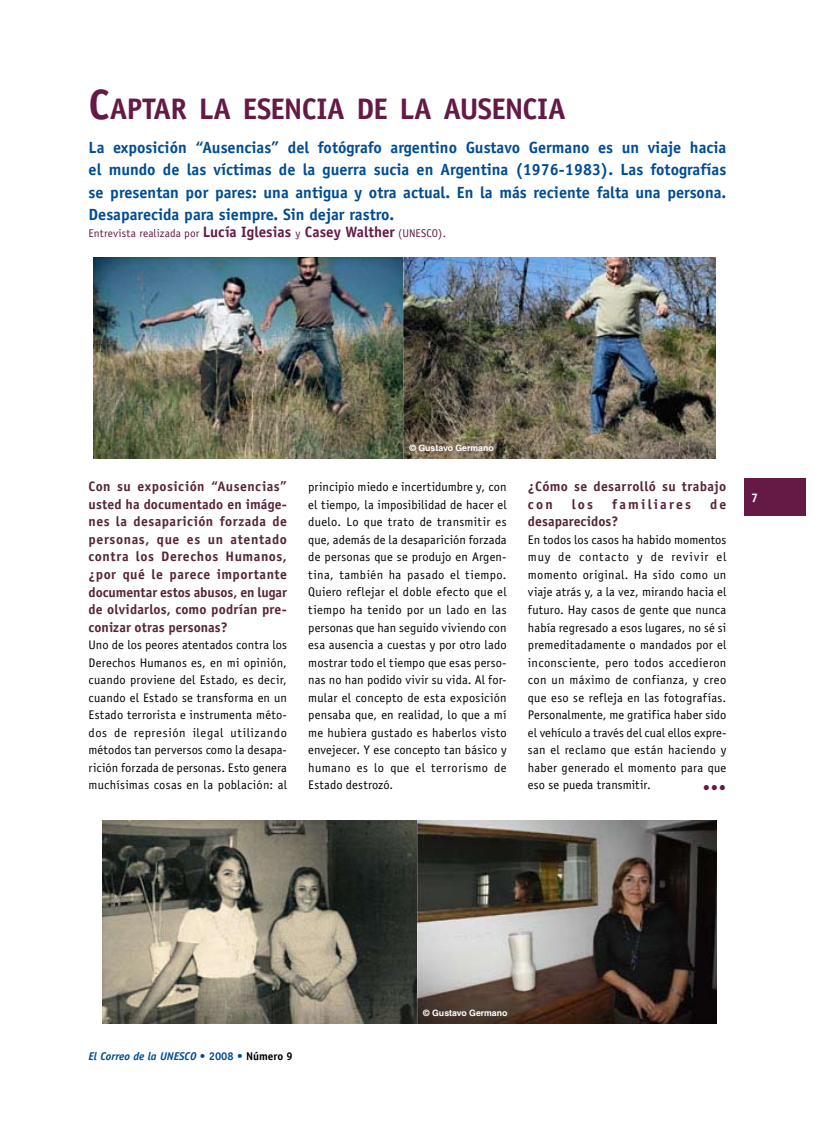
<style>
.page{position:relative;width:815px;height:1124px;background:#fff}
.page>*{position:absolute;margin:0;border:0;box-sizing:border-box;transform-origin:0 0}
.t1{font:700 29.75px "Officina Sans Std";letter-spacing:-.025em;color:#641a45}
.t2{font:17.5px "Wingdings";color:#641a45}
.t3{font:700 16.25px/22.5px "Officina Sans";color:#004c93;text-align:justify}
.t4{font:700 13.75px/17.5px "Officina Sans";letter-spacing:.015em;color:#57253a;text-align:justify}
.t5{font:700 13.75px "Officina Sans";letter-spacing:.16em;color:#57253a}
.t6{font:12.5px/17.5px "Officina Sans Std";letter-spacing:.015em;color:#000;text-align:justify}
.t7{font:700 12.5px "Officina Sans";color:#fff}
.t8{font:11.25px "Officina Sans";letter-spacing:.01em;color:#641a45}
.t9{font:italic 700 11.25px "Officina Sans";color:#004c93}
.t10{font:700 8.75px "Helvetica LT Std";color:#fff}
.s1{font-size:42.5px}
.s2{font-family:"Officina Sans Std";font-weight:700;font-size:15px}
.s3{font-style:normal}
.s4{font-style:normal;color:#000}
</style>
<div class="page">
<div style="left:744px;top:478px;width:61px;height:38px;background:#641a45"></div>
<img style="left:94px;top:257px;width:622px;height:201px">
<img style="left:103px;top:820px;width:614px;height:202px">
<h1 class="t1" style="left:89px;top:91px;width:479px"><span class="s1">C</span>APTAR LA ESENCIA DE LA AUSENCIA</h1>
<p class="t3" style="left:89px;top:136px;width:639px">La exposición “Ausencias” del fotógrafo argentino Gustavo Germano es un viaje hacia el mundo de las víctimas de la guerra sucia en Argentina (1976-1983). Las fotografías se presentan por pares: una antigua y otra actual. En la más reciente falta una persona.<br>Desaparecida para siempre. Sin dejar rastro.</p>
<p class="t8" style="left:89px;top:227px;width:359px">Entrevista realizada por <span class="s2">Lucía Iglesias</span> y <span class="s2">Casey Walther</span> (UNESCO).</p>
<p class="t4" style="left:89px;top:477px;width:200px">Con su exposición “Ausencias” usted ha documentado en imáge&shy;nes la desaparición forzada de personas, que es un atentado contra los Derechos Humanos, ¿por qué le parece importante documentar estos abusos, en lugar de olvidarlos, como podrían pre&shy;conizar otras personas?</p>
<p class="t6" style="left:89px;top:636px;width:200px">Uno de los peores atentados contra los Derechos Humanos es, en mi opinión, cuando proviene del Estado, es decir, cuando el Estado se transforma en un Estado terrorista e instrumenta méto&shy;dos de represión ilegal utilizando métodos tan perversos como la desapa&shy;rición forzada de personas. Esto genera muchísimas cosas en la población: al</p>
<p class="t10" style="left:410px;top:442px;width:86px">© Gustavo Germano</p>
<p class="t6" style="left:308px;top:478px;width:200px">principio miedo e incertidumbre y, con el tiempo, la imposibilidad de hacer el duelo. Lo que trato de transmitir es que, además de la desaparición forzada de personas que se produjo en Argen&shy;tina, también ha pasado el tiempo.<br>Quiero reflejar el doble efecto que el tiempo ha tenido por un lado en las personas que han seguido viviendo con esa ausencia a cuestas y por otro lado mostrar todo el tiempo que esas perso&shy;nas no han podido vivir su vida. Al for&shy;mular el concepto de esta exposición pensaba que, en realidad, lo que a mí me hubiera gustado es haberlos visto envejecer. Y ese concepto tan básico y humano es lo que el terrorismo de Estado destrozó.</p>
<p class="t4" style="left:528px;top:477px;width:200px">¿Cómo se desarrolló su trabajo con</p>
<p class="t4" style="left:572px;top:495px;width:23px">los</p>
<p class="t5" style="left:612px;top:495px;width:81px">familiares</p>
<p class="t4" style="left:710px;top:495px;width:18px">de</p>
<p class="t4" style="left:528px;top:513px;width:92px">desaparecidos?</p>
<p class="t6" style="left:528px;top:531px;width:200px">En todos los casos ha habido momentos muy de contacto y de revivir el momento original. Ha sido como un viaje atrás y, a la vez, mirando hacia el futuro. Hay casos de gente que nunca había regresado a esos lugares, no sé si premeditadamente o mandados por el inconsciente, pero todos accedieron con un máximo de confianza, y creo que eso se refleja en las fotografías.<br>Personalmente, me gratifica haber sido el vehículo a través del cual ellos expre&shy;san el reclamo que están haciendo y haber generado el momento para que eso se pueda transmitir.</p>
<h2 class="t2" style="left:702px;top:778px;width:25px">•••</h2>
<p class="t7" style="left:751px;top:490px;width:8px">7</p>
<p class="t9" style="left:89px;top:1049px;width:206px">El Correo de la UNESCO <span class="s3">• 2008 •</span> <span class="s4">Número 9</span></p>
<p class="t10" style="left:423px;top:1007px;width:86px">© Gustavo Germano</p>
</div>
